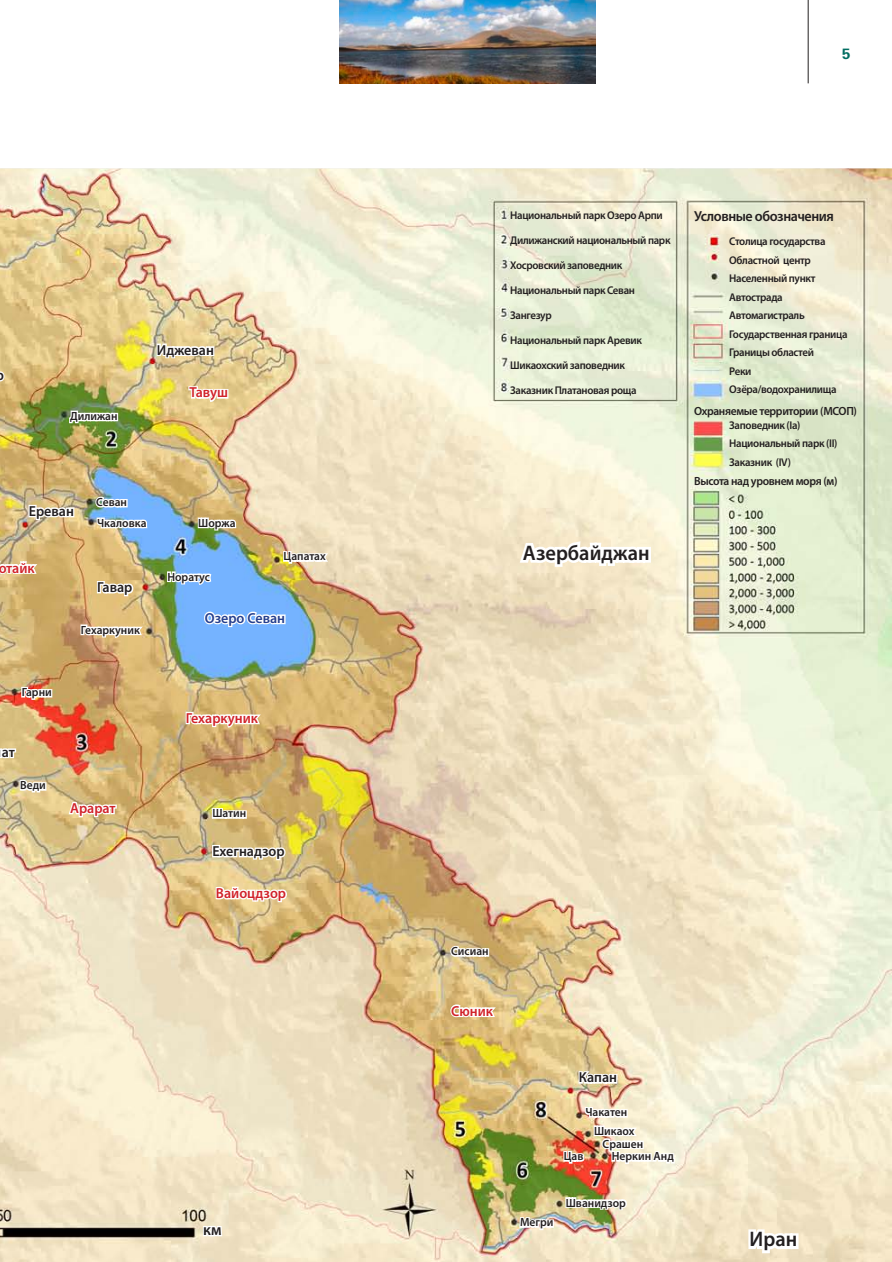
<style>
.page{position:relative;width:892px;height:1262px;background:#fff}
.page>*{position:absolute;margin:0;border:0;box-sizing:border-box;transform-origin:0 0}
.t1{font:600 21.15px "Myriad Pro";color:#231f20}
.t2{font:600 15.9px "Myriad Pro";color:#231f20}
.t3{font:700 15px "Univers";color:#006d61}
.t4{font:600 14.55px "Myriad Pro";color:#d1232a}
.t5{font:600 14.55px "Myriad Pro";color:#231f20}
.t6{font:600 14.55px "Myriad Pro";letter-spacing:-.03em;color:#231f20}
.t7{font:600 14.55px "Myriad Pro";color:#253f8e}
.t8{font:600 11.85px/18.5px "Myriad Pro";color:#231f20}
.t9{font:600 11.85px "Myriad Pro";letter-spacing:-.03em;color:#231f20}
.t10{font:600 11.25px/18.5px "Myriad Pro";letter-spacing:-.03em;color:#231f20}
</style>
<div class="page">
<hr style="left:595px;top:0;width:1px;height:83px;background:#231f20">
<hr style="left:807px;top:0;width:1px;height:83px;background:#231f20">
<img style="left:339px;top:0;width:256px;height:83px">
<img style="left:0;top:168px;width:891px;height:1094px">
<svg style="left:745px;top:1170px;width:55px;height:92px"></svg>
<svg style="left:516px;top:484px;width:137px;height:204px;background:#f2e6ca"></svg>
<svg style="left:68px;top:383px;width:51px;height:48px"></svg>
<svg style="left:18px;top:771px;width:30px;height:29px"></svg>
<svg style="left:449px;top:918px;width:41px;height:48px;background:#d3ba89"></svg>
<svg style="left:202px;top:1106px;width:21px;height:146px;background:#f3e7cc"></svg>
<svg style="left:517px;top:1194px;width:38px;height:68px;background:#d7d1aa"></svg>
<svg style="left:0;top:355px;width:6px;height:85px"></svg>
<svg style="left:155px;top:318px;width:75px;height:99px;background:#e4d098"></svg>
<img style="left:562px;top:1045px;width:113px;height:217px">
<svg style="left:67px;top:776px;width:51px;height:97px;background:#dbc290"></svg>
<img style="left:166px;top:490px;width:164px;height:468px">
<svg style="left:449px;top:996px;width:49px;height:30px"></svg>
<img style="left:0;top:469px;width:148px;height:290px">
<p class="t8" style="left:70px;top:406px;width:49px">Дилижан</p>
<p class="t5" style="left:157px;top:340px;width:59px">Иджеван</p>
<p class="t4" style="left:189px;top:383px;width:40px">Тавуш</p>
<p class="t5" style="left:29px;top:502px;width:47px">Ереван</p>
<p class="t8" style="left:96px;top:492px;width:32px">Севан</p>
<p class="t8" style="left:97px;top:513px;width:51px">Чкаловка</p>
<p class="t4" style="left:-1px;top:558px;width:38px">отайк</p>
<p class="t5" style="left:97px;top:578px;width:37px">Гавар</p>
<p class="t8" style="left:81px;top:620px;width:60px">Гехаркуник</p>
<p class="t8" style="left:22px;top:682px;width:32px">Гарни</p>
<p class="t5" style="left:2px;top:742px;width:15px">ат</p>
<p class="t8" style="left:20px;top:776px;width:27px">Веди</p>
<p class="t4" style="left:70px;top:799px;width:47px">Арарат</p>
<p class="t8" style="left:198px;top:513px;width:39px">Шоржа</p>
<p class="t8" style="left:167px;top:567px;width:44px">Норатус</p>
<p class="t8" style="left:283px;top:547px;width:44px">Цапатах</p>
<p class="t7" style="left:205px;top:609px;width:82px">Озеро Севан</p>
<p class="t4" style="left:186px;top:708px;width:74px">Гехаркуник</p>
<p class="t8" style="left:212px;top:804px;width:35px">Шатин</p>
<p class="t5" style="left:212px;top:842px;width:74px">Ехегнадзор</p>
<p class="t4" style="left:216px;top:884px;width:72px">Вайоцдзор</p>
<h2 class="t2" style="left:203px;top:1219px;width:20px">км</h2>
<h3 class="t3" style="left:841px;top:44px;width:10px">5</h3>
<p class="t10" style="left:510px;top:205px;width:154px">Национальный парк Озеро Арпи</p>
<p class="t10" style="left:510px;top:230px;width:162px">Дилижанский национальный парк</p>
<p class="t10" style="left:510px;top:255px;width:114px">Хосровский заповедник</p>
<p class="t10" style="left:510px;top:280px;width:126px">Национальный парк Севан</p>
<p class="t10" style="left:510px;top:306px;width:43px">Зангезур</p>
<p class="t10" style="left:510px;top:331px;width:133px">Национальный парк Аревик</p>
<p class="t10" style="left:510px;top:356px;width:116px">Шикаохский заповедник</p>
<p class="t10" style="left:510px;top:381px;width:128px">Заказник Платановая роща</p>
<h1 class="t1" style="left:522px;top:539px;width:128px">Азербайджан</h1>
<p class="t6" style="left:693px;top:207px;width:141px">Условные обозначения</p>
<p class="t10" style="left:729px;top:232px;width:120px">Столица государства<br>Областной центр<br>Населенный пункт<br>Автострада<br>Автомагистраль<br>Государственная граница<br>Границы областей<br>Реки<br>Озёра/водохранилища</p>
<p class="t10" style="left:729px;top:415px;width:110px">Заповедник (Ia)<br>Национальный парк (II)<br>Заказник (IV)</p>
<p class="t9" style="left:693px;top:403px;width:164px">Охраняемые территории (МСОП)</p>
<p class="t9" style="left:693px;top:473px;width:145px">Высота над уровнем моря (м)</p>
<p class="t8" style="left:451px;top:941px;width:39px">Сисиан</p>
<p class="t4" style="left:451px;top:1001px;width:43px">Сюник</p>
<p class="t8" style="left:520px;top:1213px;width:35px">Мегри</p>
<p class="t5" style="left:578px;top:1068px;width:40px">Капан</p>
<p class="t8" style="left:593px;top:1102px;width:42px;text-indent:-9px">Чакатен<br>Шикаох</p>
<p class="t8" style="left:611px;top:1137px;width:63px;line-height:12.6px;text-indent:-9px">Срашен<br>Неркин Анд</p>
<p class="t8" style="left:565px;top:1193px;width:62px">Шванидзор</p>
<p class="t8" style="left:563px;top:1146px;width:21px">Цав</p>
<h1 class="t1" style="left:749px;top:1225px;width:49px">Иран</h1>
</div>
